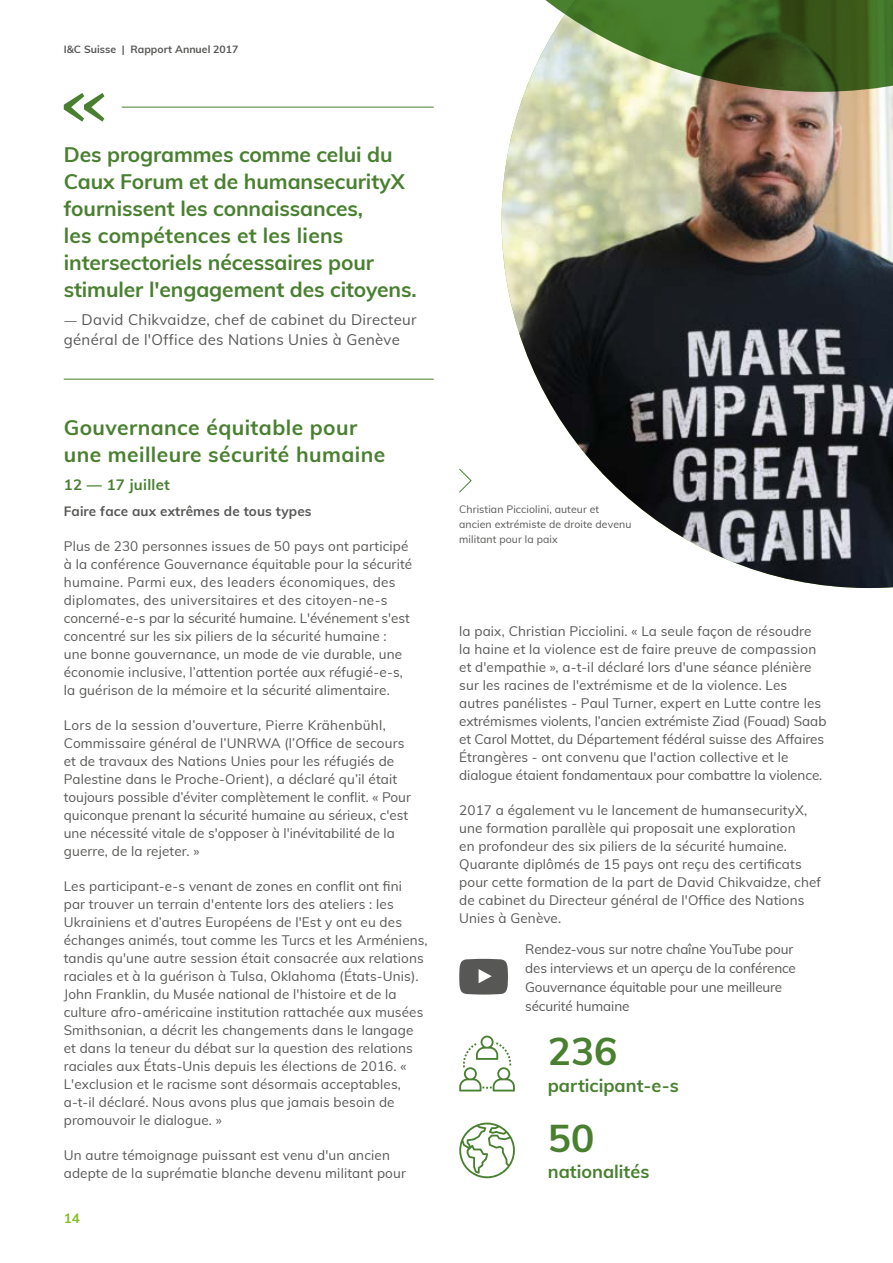
<style>
.page{position:relative;width:893px;height:1263px;background:#fff}
.page>*{position:absolute;margin:0;border:0;box-sizing:border-box;transform-origin:0 0}
.t1{font:700 38.7px "Muli";color:#498030}
.t2{font:700 21px/27px "Muli";letter-spacing:-.005em;color:#498030}
.t3{font:700 21px/27px "Muli";letter-spacing:.02em;color:#498030}
.t4{font:700 18px "Muli";color:#498030}
.t5{font:15px/19.5px "Muli";letter-spacing:.02em;color:#575756}
.t6{font:700 15px "Muli";letter-spacing:.02em;color:#498030}
.t7{font:13.5px/18px "Muli";letter-spacing:.01em;color:#575756}
.t8{font:13.5px/18.8px "Muli";letter-spacing:-.01em;color:#575756}
.t9{font:700 13.5px "Muli";letter-spacing:.01em;color:#575756}
.t10{font:700 13.5px "Muli";color:#86bc25}
.t11{font:10.5px/15px "Muli";letter-spacing:.01em;color:#575756}
.t12{font:700 10.5px "Muli";color:#575756}
.s1{font-family:"Minion Pro"}
</style>
<div class="page">
<img style="left:502px;top:92px;width:391px;height:496px">
<svg style="left:524px;top:0;width:369px;height:92px;background:#6d8954"></svg>
<svg style="left:459px;top:468px;width:13px;height:25px"></svg>
<svg style="left:459px;top:959px;width:49px;height:35px;background:#686867"></svg>
<hr style="left:64px;top:379px;width:370px;height:1px;background:#498030">
<svg style="left:459px;top:1035px;width:56px;height:56px"></svg>
<svg style="left:459px;top:1122px;width:56px;height:57px"></svg>
<hr style="left:122px;top:107px;width:312px;height:1px;background:#498030">
<svg style="left:64px;top:93px;width:40px;height:29px"></svg>
<p class="t12" style="left:64px;top:42px;width:176px">I&amp;C Suisse | Rapport Annuel 2017</p>
<h2 class="t2" style="left:64px;top:140px;width:354px">Des programmes comme celui du<br>Caux Forum et de humansecurityX fournissent les connaissances,<br>les compétences et les liens intersectoriels nécessaires pour stimuler l'engagement des citoyens.</h2>
<p class="t5" style="left:64px;top:310px;width:354px"><span class="s1">—</span> David Chikvaidze, chef de cabinet du Directeur général de l'Office des Nations Unies à Genève</p>
<h2 class="t3" style="left:64px;top:412px;width:323px">Gouvernance équitable pour une meilleure sécurité humaine</h2>
<p class="t6" style="left:64px;top:473px;width:108px">12 — 17 juillet</p>
<p class="t9" style="left:64px;top:501px;width:249px">Faire face aux extrêmes de tous types</p>
<p class="t7" style="left:64px;top:537px;width:350px">Plus de 230 personnes issues de 50 pays ont participé à la conférence Gouvernance équitable pour la sécurité humaine. Parmi eux, des leaders économiques, des diplomates, des universitaires et des citoyen-ne-s concerné-e-s par la sécurité humaine. L'événement s'est concentré sur les six piliers de la sécurité humaine : une bonne gouvernance, un mode de vie durable, une économie inclusive, l’attention portée aux réfugié-e-s, la guérison de la mémoire et la sécurité alimentaire.</p>
<p class="t7" style="left:64px;top:716px;width:349px">Lors de la session d’ouverture, Pierre Krähenbühl, Commissaire général de l’UNRWA (l’Office de secours et de travaux des Nations Unies pour les réfugiés de Palestine dans le Proche-Orient), a déclaré qu’il était toujours possible d’éviter complètement le conflit. « Pour quiconque prenant la sécurité humaine au sérieux, c'est une nécessité vitale de s'opposer à l'inévitabilité de la guerre, de la rejeter. »</p>
<p class="t7" style="left:64px;top:877px;width:365px">Les participant-e-s venant de zones en conflit ont fini<br>par trouver un terrain d'entente lors des ateliers : les Ukrainiens et d’autres Européens de l'Est y ont eu des échanges animés, tout comme les Turcs et les Arméniens, tandis qu'une autre session était consacrée aux relations raciales et à la guérison à Tulsa, Oklahoma (États-Unis).<br>John Franklin, du Musée national de l'histoire et de la culture afro-américaine institution rattachée aux musées Smithsonian, a décrit les changements dans le langage et dans la teneur du débat sur la question des relations raciales aux États-Unis depuis les élections de 2016. « L'exclusion et le racisme sont désormais acceptables, a-t-il déclaré. Nous avons plus que jamais besoin de promouvoir le dialogue. »</p>
<p class="t7" style="left:64px;top:1145px;width:344px">Un autre témoignage puissant est venu d'un ancien adepte de la suprématie blanche devenu militant pour</p>
<p class="t10" style="left:64px;top:1209px;width:18px">14</p>
<p class="t11" style="left:459px;top:501px;width:174px">Christian Picciolini, auteur et ancien extrémiste de droite devenu militant pour la paix</p>
<p class="t7" style="left:459px;top:622px;width:369px">la paix, Christian Picciolini. « La seule façon de résoudre<br>la haine et la violence est de faire preuve de compassion et d'empathie », a-t-il déclaré lors d'une séance plénière sur les racines de l'extrémisme et de la violence. Les autres panélistes - Paul Turner, expert en Lutte contre les extrémismes violents, l’ancien extrémiste Ziad (Fouad) Saab et Carol Mottet, du Département fédéral suisse des Affaires Étrangères - ont convenu que l'action collective et le dialogue étaient fondamentaux pour combattre la violence.</p>
<p class="t7" style="left:459px;top:801px;width:363px">2017 a également vu le lancement de humansecurityX, une formation parallèle qui proposait une exploration<br>en profondeur des six piliers de la sécurité humaine.<br>Quarante diplômés de 15 pays ont reçu des certificats pour cette formation de la part de David Chikvaidze, chef de cabinet du Directeur général de l'Office des Nations Unies à Genève.</p>
<p class="t8" style="left:525px;top:939px;width:272px">Rendez-vous sur notre chaîne YouTube pour des interviews et un aperçu de la conférence Gouvernance équitable pour une meilleure sécurité humaine</p>
<h1 class="t1" style="left:548px;top:1023px;width:71px">236</h1>
<h3 class="t4" style="left:548px;top:1072px;width:132px">participant-e-s</h3>
<h1 class="t1" style="left:548px;top:1110px;width:48px">50</h1>
<h3 class="t4" style="left:548px;top:1158px;width:103px">nationalités</h3>
</div>
